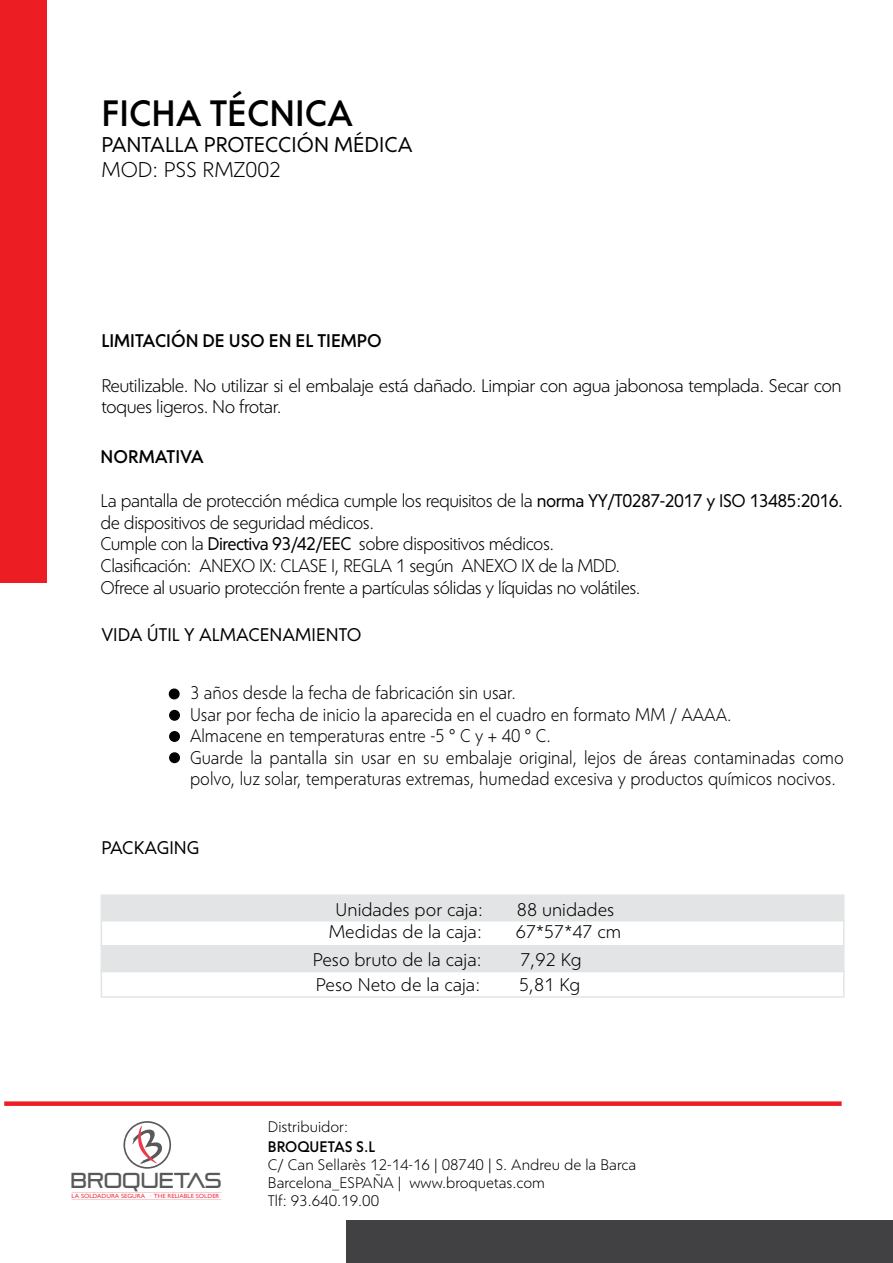
<style>
.page{position:relative;width:893px;height:1263px;background:#fff}
.page>*{position:absolute;margin:0;border:0;box-sizing:border-box;transform-origin:0 0}
.t1{font:500 36px "Corsica MX";color:#000}
.t2{font:21.6px "Pirulen Rg";color:#58595b;scale:.83 1}
.t3{font:21px "Corsica MX";color:#000}
.t4{font:21px "Corsica MX";color:#000}
.t5{font:18px/21.6px "Corsica MX";letter-spacing:-.03em;color:#000}
.t6{font:18px/21.6px "Corsica MX";color:#000;scale:.92 1}
.t7{font:18px "Corsica MX";color:#000}
.t8{font:500 18px "Corsica MX";color:#000}
.t9{font:18px "Corsica MX";color:#000}
.t10{font:15px/18px "Corsica MX";color:#000}
.t11{font:500 15px "Corsica MX";color:#000}
.t12{font:6px "Gill Sans";color:#ec3c4b;scale:1.09 1}
.s1{font-style:inherit}
</style>
<div class="page">
<div style="left:0;top:0;width:47px;height:583px;background:#ed1d24"></div>
<div style="left:346px;top:1220px;width:547px;height:43px;background:#414042"></div>
<div style="left:4px;top:1101px;width:838px;height:5px;background:#ed1d24"></div>
<svg style="left:123px;top:1121px;width:48px;height:48px"></svg>
<div style="left:169px;top:689px;width:10px;height:10px;background:#000;border-radius:50%"></div>
<div style="left:169px;top:688px;width:11px;height:11px;border:1px solid #000;border-radius:50%"></div>
<div style="left:170px;top:710px;width:9px;height:10px;background:#000;border-radius:50%"></div>
<div style="left:169px;top:710px;width:11px;height:11px;border:1px solid #000;border-radius:50%"></div>
<div style="left:170px;top:732px;width:9px;height:9px;background:#000;border-radius:50%"></div>
<div style="left:169px;top:731px;width:11px;height:11px;border:1px solid #000;border-radius:50%"></div>
<div style="left:170px;top:753px;width:9px;height:9px;background:#000;border-radius:50%"></div>
<div style="left:169px;top:752px;width:11px;height:11px;border:1px solid #000;border-radius:50%"></div>
<div style="left:101px;top:895px;width:743px;height:26px;background:#e3e4e5"></div>
<div style="left:101px;top:894px;width:743px;height:27px;border:2px solid #e3e4e5"></div>
<div style="left:101px;top:919px;width:743px;height:27px;border:2px solid #e3e4e5"></div>
<div style="left:101px;top:946px;width:743px;height:25px;background:#e3e4e5"></div>
<div style="left:101px;top:945px;width:743px;height:27px;border:2px solid #e3e4e5"></div>
<div style="left:101px;top:971px;width:743px;height:27px;border:2px solid #e3e4e5"></div>
<h1 class="t1" style="left:101px;top:91px;width:253px">FICHA TÉCNICA</h1>
<p class="t3" style="left:101px;top:131px;width:313px">PANTALLA PROTECCIÓN MÉDICA</p>
<p class="t4" style="left:101px;top:156px;width:181px">MOD: PSS RMZ002</p>
<p class="t8" style="left:101px;top:330px;width:282px">LIMITACIÓN DE USO EN EL TIEMPO</p>
<p class="t5" style="left:101px;top:375px;width:742px">Reutilizable. No utilizar si el embalaje está dañado. Limpiar con agua jabonosa templada. Secar con toques ligeros. No frotar.</p>
<p class="t8" style="left:101px;top:445px;width:105px">NORMATIVA</p>
<p class="t5" style="left:101px;top:490px;width:744px">La pantalla de protección médica cumple los requisitos de la <span class="s1">norma YY/T0287-2017 y ISO 13485:2016. </span>de dispositivos de seguridad médicos.<br>Cumple con la <span class="s1">Directiva 93/42/EEC</span> sobre dispositivos médicos.<br>Clasificación: ANEXO IX: CLASE I, REGLA 1 según ANEXO IX de la MDD.<br>Ofrece al usuario protección frente a partículas sólidas y líquidas no volátiles.</p>
<p class="t9" style="left:101px;top:623px;width:262px">VIDA ÚTIL Y ALMACENAMIENTO</p>
<p class="t6" style="left:190px;top:682px;width:712px">3 años desde la fecha de fabricación sin usar.<br>Usar por fecha de inicio la aparecida en el cuadro en formato MM / AAAA.<br>Almacene en temperaturas entre -5 ° C y + 40 ° C.<br>Guarde la pantalla sin usar en su embalaje original, lejos de áreas contaminadas como polvo, luz solar, temperaturas extremas, humedad excesiva y productos químicos nocivos.</p>
<p class="t9" style="left:101px;top:837px;width:100px">PACKAGING</p>
<p class="t7" style="left:336px;top:898px;width:149px">Unidades por caja:</p>
<p class="t7" style="left:517px;top:898px;width:99px">88 unidades</p>
<p class="t7" style="left:329px;top:921px;width:155px">Medidas de la caja:</p>
<p class="t5" style="left:516px;top:921px;width:107px">67*57*47 cm</p>
<p class="t7" style="left:313px;top:948px;width:170px">Peso bruto de la caja:</p>
<p class="t5" style="left:520px;top:949px;width:63px">7,92 Kg</p>
<p class="t7" style="left:316px;top:974px;width:166px">Peso Neto de la caja:</p>
<p class="t5" style="left:519px;top:974px;width:63px">5,81 Kg</p>
<p class="t2" style="left:71px;top:1167px;width:183px">BROQUETAS</p>
<p class="t12" style="left:72px;top:1192px;width:137px">LA SOLDADURA SEGURA · THE RELIABLE SOLDER</p>
<p class="t10" style="left:268px;top:1117px;width:82px">Distribuidor:</p>
<p class="t11" style="left:268px;top:1138px;width:109px">BROQUETAS S.L</p>
<p class="t10" style="left:268px;top:1156px;width:370px">C/ Can Sellarès 12-14-16 | 08740 | S. Andreu de la Barca<br>Barcelona_ESPAÑA | www.broquetas.com<br>Tlf: 93.640.19.00</p>
</div>
